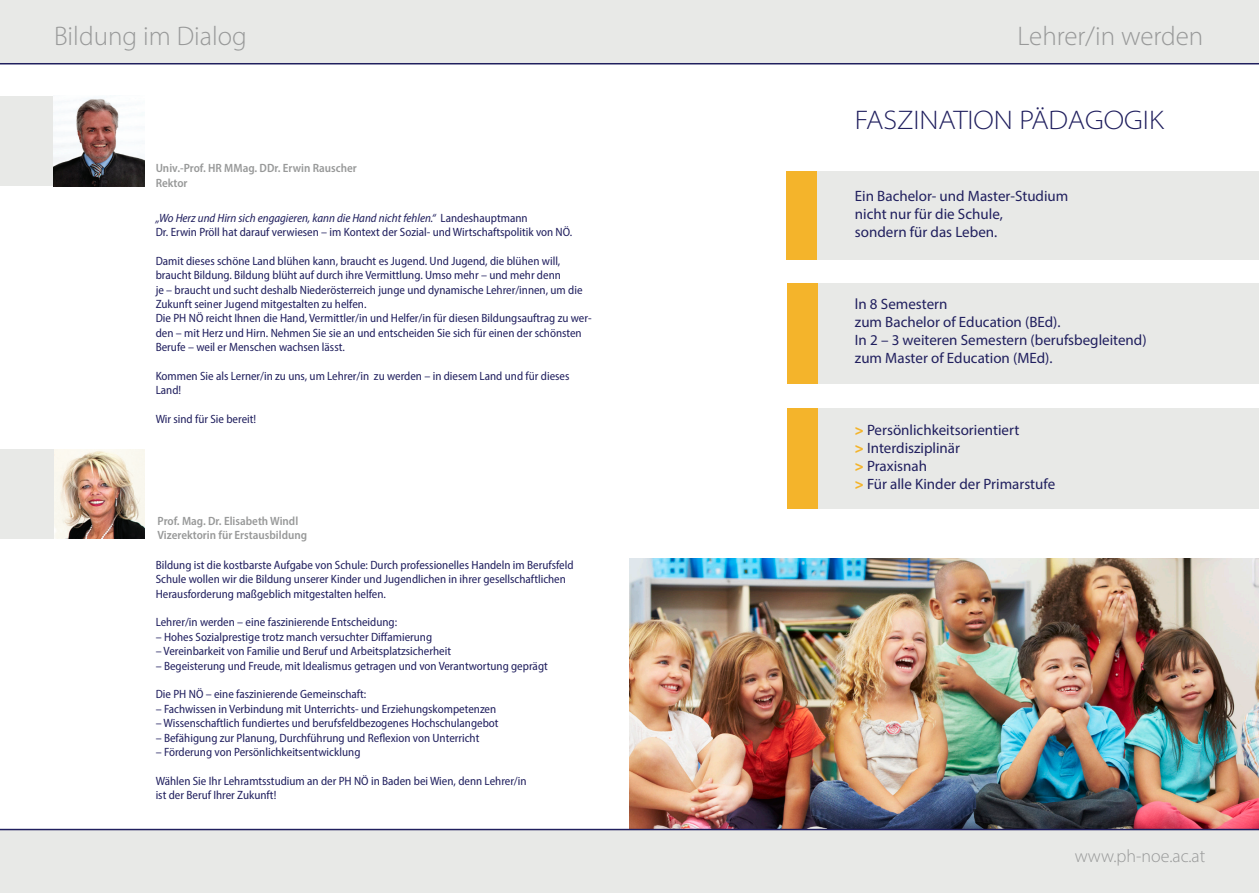
<style>
.page{position:relative;width:1259px;height:893px;background:#fff}
.page>*{position:absolute;margin:0;border:0;box-sizing:border-box;transform-origin:0 0}
.t1{font:300 27px "Myriad Pro";color:#989999}
.t2{font:300 semi-expanded 27px "Myriad Pro";color:#201f5e}
.t3{font:300 18px "Myriad Pro";color:#989999}
.t4{font:15px "Myriad Pro";color:#201f5e}
.t5{font:semi-condensed 12px/14.4px "Myriad Pro";color:#201f5e}
.t6{font:600 semi-condensed 12px "Myriad Pro";color:#989999}
.t7{font:italic semi-condensed 12px "Myriad Pro";color:#201f5e}
.s1{font-style:normal}
.s2{font-weight:900;color:#f4b42b}
</style>
<div class="page">
<img style="left:629px;top:559px;width:630px;height:270px">
<div style="left:0;top:0;width:1259px;height:64px;background:#e8e9e7"></div>
<div style="left:0;top:829px;width:1259px;height:64px;background:#e8e9e7"></div>
<div style="left:0;top:96px;width:82px;height:90px;background:#e8e9e7"></div>
<img style="left:54px;top:96px;width:91px;height:91px">
<div style="left:0;top:449px;width:71px;height:90px;background:#e8e9e7"></div>
<img style="left:54px;top:449px;width:91px;height:90px">
<div style="left:817px;top:172px;width:442px;height:88px;background:#e8e9e7"></div>
<div style="left:817px;top:283px;width:442px;height:101px;background:#e8e9e7"></div>
<div style="left:817px;top:408px;width:442px;height:101px;background:#e8e9e7"></div>
<div style="left:786px;top:172px;width:31px;height:88px;background:#f4b42b"></div>
<div style="left:787px;top:283px;width:30px;height:101px;background:#f4b42b"></div>
<div style="left:787px;top:408px;width:30px;height:101px;background:#f4b42b"></div>
<p class="t1" style="left:54px;top:20px;width:194px">Bildung im Dialog</p>
<p class="t6" style="left:156px;top:161px;width:203px">Univ.-Prof. HR MMag. DDr. Erwin Rauscher</p>
<p class="t6" style="left:156px;top:175px;width:33px">Rektor</p>
<p class="t7" style="left:156px;top:210px;width:373px">„Wo Herz und Hirn sich engagieren, kann die Hand nicht fehlen.“ <span class="s1">Landeshauptmann</span></p>
<p class="t5" style="left:156px;top:225px;width:418px">Dr. Erwin Pröll hat darauf verwiesen – im Kontext der Sozial- und Wirtschaftspolitik von NÖ.</p>
<p class="t5" style="left:156px;top:253px;width:428px">Damit dieses schöne Land blühen kann, braucht es Jugend. Und Jugend, die blühen will, braucht Bildung. Bildung blüht auf durch ihre Vermittlung. Umso mehr – und mehr denn<br>je – braucht und sucht deshalb Niederösterreich junge und dynamische Lehrer/innen, um die Zukunft seiner Jugend mitgestalten zu helfen.</p>
<p class="t5" style="left:156px;top:311px;width:437px">Die PH NÖ reicht Ihnen die Hand, Vermittler/in und Helfer/in für diesen Bildungsauftrag zu wer&shy;den – mit Herz und Hirn. Nehmen Sie sie an und entscheiden Sie sich für einen der schönsten<br>Berufe – weil er Menschen wachsen lässt.</p>
<p class="t5" style="left:156px;top:369px;width:415px">Kommen Sie als Lerner/in zu uns, um Lehrer/in zu werden – in diesem Land und für dieses<br>Land!</p>
<p class="t5" style="left:156px;top:412px;width:102px">Wir sind für Sie bereit!</p>
<p class="t6" style="left:158px;top:513px;width:142px">Prof. Mag. Dr. Elisabeth Windl</p>
<p class="t6" style="left:158px;top:527px;width:151px">Vizerektorin für Erstausbildung</p>
<p class="t5" style="left:156px;top:557px;width:419px">Bildung ist die kostbarste Aufgabe von Schule: Durch professionelles Handeln im Berufsfeld<br>Schule wollen wir die Bildung unserer Kinder und Jugendlichen in ihrer gesellschaftlichen<br>Herausforderung maßgeblich mitgestalten helfen.</p>
<p class="t5" style="left:156px;top:615px;width:243px">Lehrer/in werden – eine faszinierende Entscheidung:</p>
<p class="t5" style="left:156px;top:629px;width:278px">– Hohes Sozialprestige trotz manch versuchter Diffamierung</p>
<p class="t5" style="left:156px;top:644px;width:297px">– Vereinbarkeit von Familie und Beruf und Arbeitsplatzsicherheit</p>
<p class="t5" style="left:156px;top:658px;width:394px">– Begeisterung und Freude, mit Idealismus getragen und von Verantwortung geprägt</p>
<p class="t5" style="left:156px;top:687px;width:212px">Die PH NÖ – eine faszinierende Gemeinschaft:</p>
<p class="t5" style="left:156px;top:701px;width:342px">– Fachwissen in Verbindung mit Unterrichts- und Erziehungskompetenzen</p>
<p class="t5" style="left:156px;top:716px;width:344px">– Wissenschaftlich fundiertes und berufsfeldbezogenes Hochschulangebot</p>
<p class="t5" style="left:156px;top:730px;width:325px">– Befähigung zur Planung, Durchführung und Reflexion von Unterricht</p>
<p class="t5" style="left:156px;top:745px;width:206px">– Förderung von Persönlichkeitsentwicklung</p>
<p class="t5" style="left:156px;top:773px;width:372px">Wählen Sie Ihr Lehramtsstudium an der PH NÖ in Baden bei Wien, denn Lehrer/in</p>
<p class="t5" style="left:156px;top:788px;width:122px">ist der Beruf Ihrer Zukunft!</p>
<p class="t1" style="left:1017px;top:20px;width:187px">Lehrer/in werden</p>
<p class="t2" style="left:855px;top:104px;width:310px">FASZINATION PÄDAGOGIK</p>
<p class="t4" style="left:855px;top:187px;width:215px">Ein Bachelor- und Master-Studium</p>
<p class="t4" style="left:855px;top:205px;width:149px">nicht nur für die Schule,</p>
<p class="t4" style="left:855px;top:223px;width:144px">sondern für das Leben.</p>
<p class="t4" style="left:855px;top:295px;width:94px">ln 8 Semestern</p>
<p class="t4" style="left:855px;top:313px;width:207px">zum Bachelor of Education (BEd).</p>
<p class="t4" style="left:855px;top:331px;width:293px">In 2 – 3 weiteren Semestern (berufsbegleitend)</p>
<p class="t4" style="left:855px;top:349px;width:199px">zum Master of Education (MEd).</p>
<p class="t4" style="left:855px;top:421px;width:166px"><span class="s2">&gt;</span> Persönlichkeitsorientiert</p>
<p class="t4" style="left:855px;top:439px;width:107px"><span class="s2">&gt;</span> Interdisziplinär</p>
<p class="t4" style="left:855px;top:457px;width:74px"><span class="s2">&gt;</span> Praxisnah</p>
<p class="t4" style="left:855px;top:475px;width:202px"><span class="s2">&gt;</span> Für alle Kinder der Primarstufe</p>
<p class="t3" style="left:1074px;top:845px;width:132px">www.ph-noe.ac.at</p>
</div>
